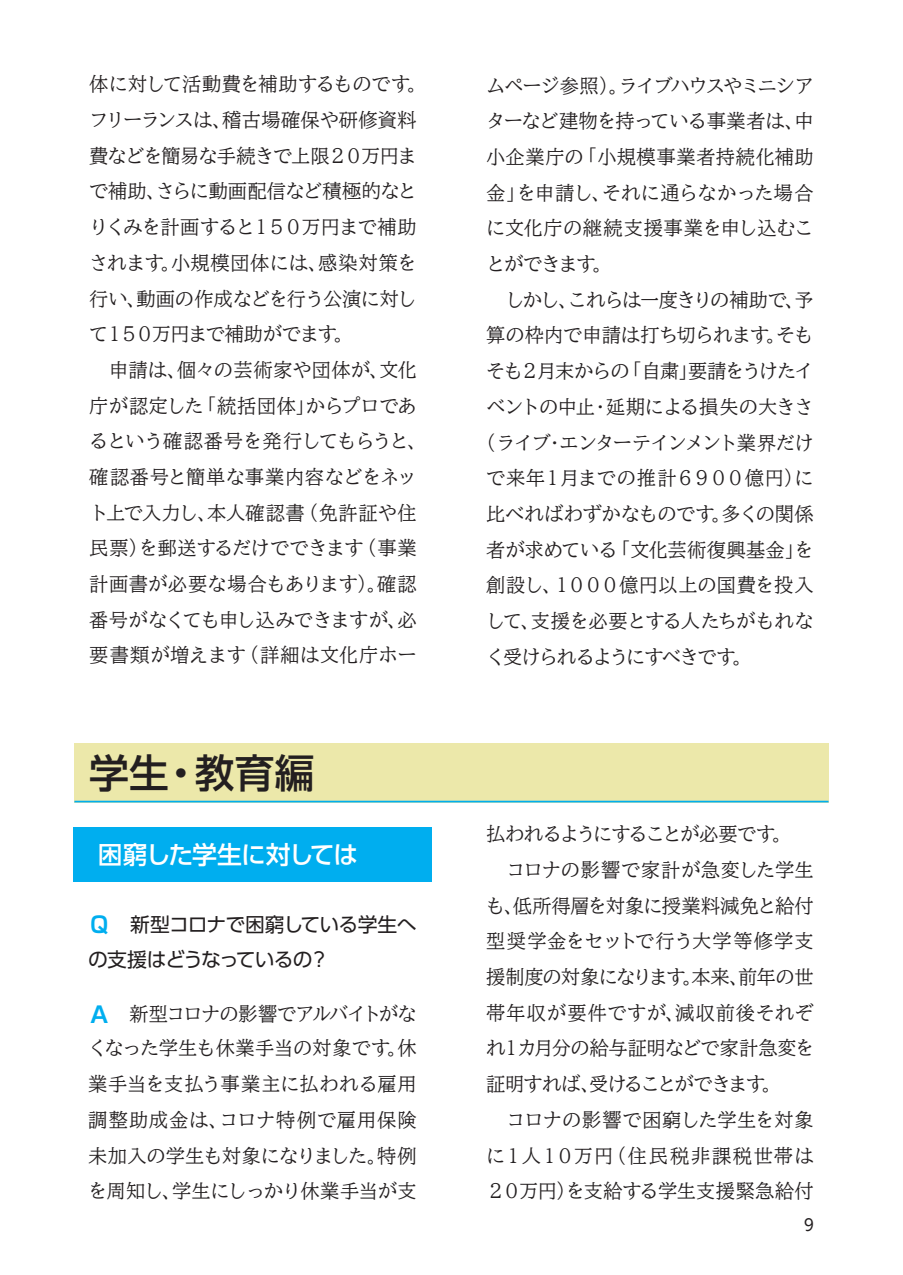
<style>
.page{position:relative;width:903px;height:1275px;background:#fff}
.page>*{position:absolute;margin:0;border:0;box-sizing:border-box;transform-origin:0 0}
.大見出し{font:500 39.73px "UD Shin Go Pro";color:#231f20}
.中見出し{font:500 24.85px "UD Shin Go Pro";letter-spacing:-.045em;color:#fff}
.本文_太字{font:19.78px/34.5px "UD Shin Go Pro";letter-spacing:-.045em;color:#231f20}
.本文{font:19.25px/35.7px "BIZ UD Mincho Medium";letter-spacing:-.02em;color:#231f20;text-align:justify}
.本文-2{font:19.25px/35.7px "BIZ UD Mincho Medium";letter-spacing:.005em;color:#231f20}
.本文-3{font:19.25px "BIZ UD Mincho Medium";letter-spacing:-.065em;color:#231f20}
.本文-4{font:19.25px "BIZ UD Mincho Medium";letter-spacing:-.075em;color:#231f20}
.本文-5{font:19.25px "BIZ UD Mincho Medium";color:#231f20}
.本文-6{font:19.25px "BIZ UD Mincho Medium";letter-spacing:-.055em;color:#231f20}
.本文-7{font:19.25px "BIZ UD Mincho Medium";letter-spacing:-.07em;color:#231f20}
.t1{font:16.1px "UD Shin Go C Oeiz Pr 6";color:#231f20}
.s1{font-family:"Shin Go Pro De";font-weight:700;font-size:22.4px;color:#00aeef}
</style>
<div class="page">
<div style="left:74px;top:743px;width:754px;height:59px;background:#ece8aa"></div>
<hr style="left:74px;top:801px;width:754px;height:1px;background:#00aeef">
<div style="left:73px;top:827px;width:359px;height:55px;background:#00aeef"></div>
<p class="本文" style="left:89px;top:66px;width:339px;text-align:left">体に対して活動費を補助するものです。フリーランスは、稽古場確保や研修資料費などを簡易な手続きで上限２０万円まで補助、さらに動画配信など積極的なとりくみを計画すると１５０万円まで補助されます。小規模団体には、感染対策を行い、動画の作成などを行う公演に対して１５０万円まで補助がでます。</p>
<p class="本文-2" style="left:89px;top:352px;width:339px">　申請は、個々の芸術家や団体が、文化庁が認定した「統括団体」からプロであるという確認番号を発行してもらうと、確認番号と簡単な事業内容などをネット上で入力し、本人確認書（免許証や住民票）を郵送するだけでできます（事業計画書が必要な場合もあります）。確認番号がなくても申し込みできますが、必要書類が増えます（詳細は文化庁ホー</p>
<p class="大見出し" style="left:89px;top:740px;width:227px">学生・教育編</p>
<p class="中見出し" style="left:98px;top:834px;width:262px">困窮した学生に対しては</p>
<p class="本文_太字" style="left:88px;top:907px;width:330px"><span class="s1">Ｑ</span>　新型コロナで困窮している学生への支援はどうなっているの？</p>
<p class="本文" style="left:88px;top:996px;width:330px"><span class="s1">Ａ</span>　新型コロナの影響でアルバイトがなくなった学生も休業手当の対象です。休業手当を支払う事業主に払われる雇用調整助成金は、コロナ特例で雇用保険未加入の学生も対象になりました。特例を周知し、学生にしっかり休業手当が支</p>
<p class="本文" style="left:486px;top:67px;width:329px">ムページ参照）。ライブハウスやミニシアターなど建物を持っている事業者は、中小企業庁の「小規模事業者持続化補助金」を申請し、それに通らなかった場合に文化庁の継続支援事業を申し込むことができます。</p>
<p class="本文-3" style="left:486px;top:290px;width:329px">　しかし、これらは一度きりの補助で、予</p>
<p class="本文" style="left:486px;top:317px;width:329px">算の枠内で申請は打ち切られます。そも</p>
<p class="本文-3" style="left:486px;top:361px;width:329px">そも２月末からの「自粛」要請をうけたイ</p>
<p class="本文" style="left:486px;top:389px;width:329px">ベントの中止・延期による損失の大きさ</p>
<p class="本文-4" style="left:477px;top:433px;width:339px">（ライブ・エンターテインメント業界だけ</p>
<p class="本文" style="left:486px;top:460px;width:329px">で来年１月までの推計６９００億円）に</p>
<p class="本文" style="left:486px;top:496px;width:329px">比べればわずかなものです。多くの関係</p>
<p class="本文-5" style="left:486px;top:540px;width:329px">者が求めている「文化芸術復興基金」を</p>
<p class="本文" style="left:486px;top:567px;width:329px">創設し、１０００億円以上の国費を投入</p>
<p class="本文" style="left:486px;top:603px;width:329px">して、支援を必要とする人たちがもれな</p>
<p class="本文-7" style="left:486px;top:647px;width:267px">く受けられるようにすべきです。</p>
<p class="本文-6" style="left:486px;top:824px;width:307px">払われるようにすることが必要です。</p>
<p class="本文" style="left:486px;top:852px;width:330px">　コロナの影響で家計が急変した学生も、低所得層を対象に授業料減免と給付型奨学金をセットで行う大学等修学支援制度の対象になります。本来、前年の世帯年収が要件ですが、減収前後それぞれ１カ月分の給与証明などで家計急変を証明すれば、受けることができます。</p>
<p class="本文" style="left:486px;top:1102px;width:329px">　コロナの影響で困窮した学生を対象に１人１０万円（住民税非課税世帯は２０万円）を支給する学生支援緊急給付</p>
<p class="t1" style="left:804px;top:1212px;width:11px">9</p>
</div>
